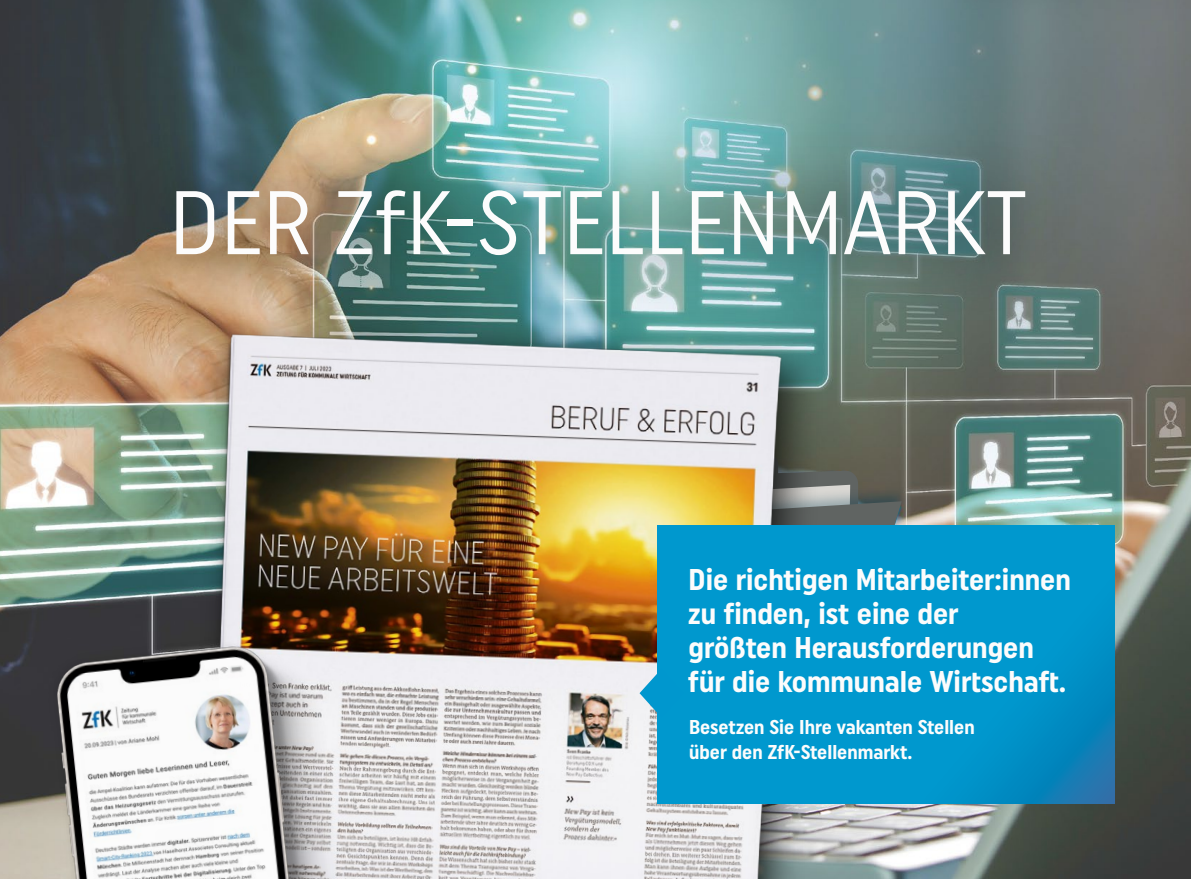
<style>
.page{position:relative;width:1191px;height:879px;background:#fff}
.page>*{position:absolute;margin:0;border:0;box-sizing:border-box;transform-origin:0 0}
.t1{font:90px "Uniform Condensed";color:#fcfcfc}
.t2{font:700 30px/34px "Uniform Condensed";color:#fcfcfc}
.t3{font:700 20px/25px "Uniform Condensed";color:#fcfcfc}
</style>
<div class="page">
<img style="left:0;top:0;width:1191px;height:879px">
<svg style="left:825px;top:455px;width:76px;height:70px;background:#676963"></svg>
<img style="left:141px;top:323px;width:670px;height:556px">
<img style="left:16px;top:598px;width:347px;height:281px">
<svg style="left:657px;top:525px;width:457px;height:278px;background:#0095cb"></svg>
<svg style="left:639px;top:669px;width:44px;height:48px;background:#3aacd5"></svg>
<div style="left:108px;top:122px;width:975px;height:201px;background:#000;opacity:.75"></div>
<h1 class="t1" style="left:169px;top:169px;width:859px">DER ZfK-STELLENMARKT</h1>
<p class="t2" style="left:688px;top:561px;width:385px">Die richtigen Mitarbeiter:innen zu finden, ist eine der<br>größten Herausforderungen für die kommunale Wirtschaft.</p>
<p class="t3" style="left:689px;top:714px;width:287px">Besetzen Sie Ihre vakanten Stellen über den ZfK-Stellenmarkt.</p>
</div>
